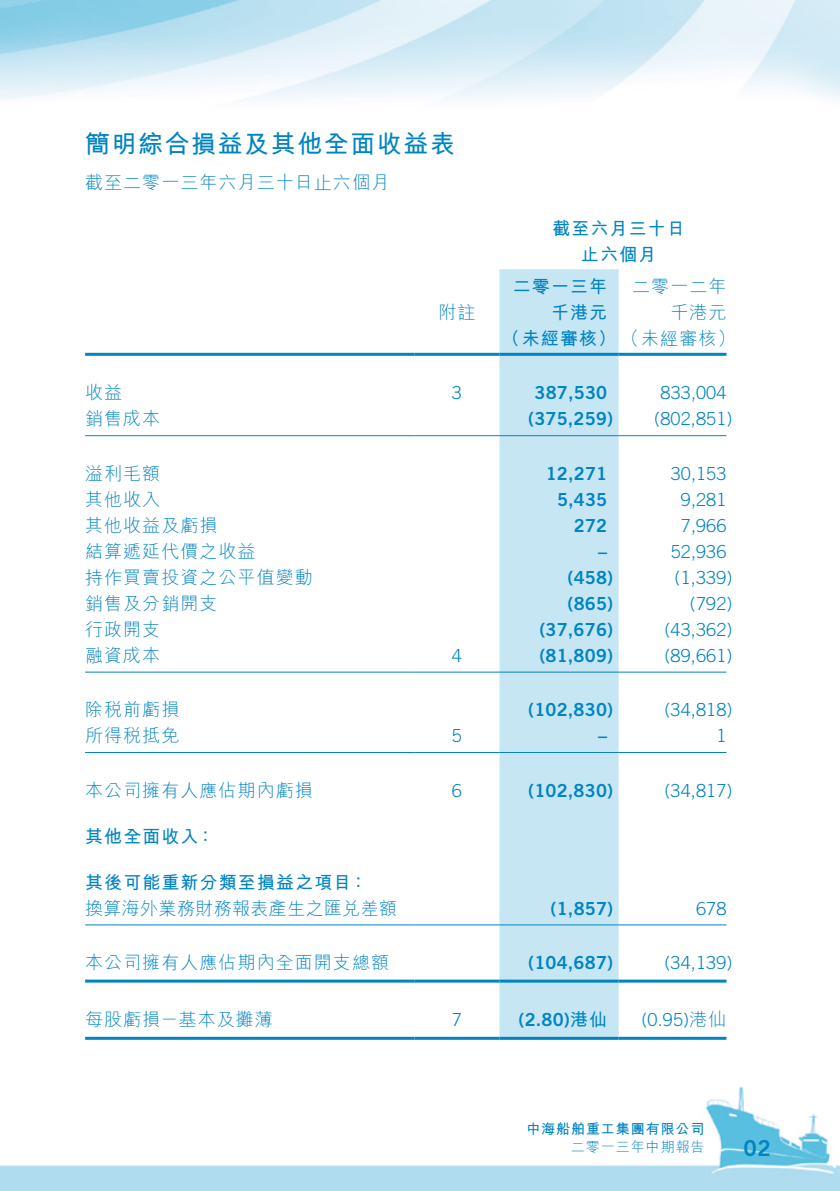
<style>
.page{position:relative;width:840px;height:1191px;background:#fff}
.page>*{position:absolute;margin:0;border:0;box-sizing:border-box;transform-origin:0 0}
.Heading_1{font:700 25px "M Hei HK";letter-spacing:.06em;color:#0084c2}
.t1{font:22px "Trade Gothic LT Std Bd 2";color:#0084c2}
.Body_Text{font:300 18px "M Hei HK";letter-spacing:.06em;color:#0084c2}
.Body_Text-2{font:300 18px "Trade Gothic LT Std";letter-spacing:.01em;color:#0084c2}
.Body_Text-3{font:18px "Trade Gothic LT Std Bd 2";letter-spacing:.01em;color:#0084c2}
.Body_Text-4{font:700 18px/26px "M Hei HK";letter-spacing:.06em;color:#0084c2;text-align:center}
.Body_Text-5{font:300 18px "M Hei HK";letter-spacing:.02em;color:#0084c2}
.Body_Text-6{font:700 14px "M Hei HK";letter-spacing:.065em;color:#0084c2}
.Body_Text-7{font:300 14px "M Hei HK";letter-spacing:.07em;color:#0084c2}
.s1{font-weight:300}
.s2{font-family:"M Hei HK";font-weight:700}
.s3{font-family:"M Hei HK"}
</style>
<div class="page">
<img style="left:1px;top:1086px;width:838px;height:105px">
<img style="left:0;top:1072px;width:1px;height:119px">
<img style="left:0;top:0;width:1px;height:115px">
<div style="left:499px;top:269px;width:119px;height:767px;background:#c7e6f3"></div>
<hr style="left:85px;top:353px;width:329px;height:3px;background:#0084c2">
<hr style="left:414px;top:353px;width:85px;height:3px;background:#0084c2">
<hr style="left:499px;top:353px;width:119px;height:3px;background:#0084c2">
<hr style="left:618px;top:353px;width:108px;height:3px;background:#0084c2">
<hr style="left:85px;top:435px;width:329px;height:1px;background:#0084c2">
<hr style="left:414px;top:435px;width:85px;height:1px;background:#0084c2">
<hr style="left:499px;top:435px;width:119px;height:1px;background:#0084c2">
<hr style="left:618px;top:435px;width:108px;height:1px;background:#0084c2">
<hr style="left:85px;top:671px;width:329px;height:1px;background:#0084c2">
<hr style="left:414px;top:671px;width:85px;height:1px;background:#0084c2">
<hr style="left:499px;top:671px;width:119px;height:1px;background:#0084c2">
<hr style="left:618px;top:671px;width:108px;height:1px;background:#0084c2">
<hr style="left:85px;top:752px;width:329px;height:1px;background:#0084c2">
<hr style="left:414px;top:752px;width:85px;height:1px;background:#0084c2">
<hr style="left:499px;top:752px;width:119px;height:1px;background:#0084c2">
<hr style="left:618px;top:752px;width:108px;height:1px;background:#0084c2">
<hr style="left:85px;top:924px;width:329px;height:1px;background:#0084c2">
<hr style="left:414px;top:924px;width:85px;height:1px;background:#0084c2">
<hr style="left:499px;top:924px;width:119px;height:1px;background:#0084c2">
<hr style="left:618px;top:924px;width:108px;height:1px;background:#0084c2">
<hr style="left:85px;top:979px;width:329px;height:3px;background:#0084c2">
<hr style="left:414px;top:979px;width:85px;height:3px;background:#0084c2">
<hr style="left:499px;top:979px;width:119px;height:3px;background:#0084c2">
<hr style="left:618px;top:979px;width:108px;height:3px;background:#0084c2">
<hr style="left:85px;top:1036px;width:329px;height:3px;background:#0084c2">
<hr style="left:414px;top:1036px;width:85px;height:3px;background:#0084c2">
<hr style="left:499px;top:1036px;width:119px;height:3px;background:#0084c2">
<hr style="left:618px;top:1036px;width:108px;height:3px;background:#0084c2">
<p class="Heading_1" style="left:85px;top:125px;width:371px">簡明綜合損益及其他全面收益表</p>
<p class="Body_Text" style="left:85px;top:173px;width:305px">截至二零一三年六月三十日止六個月</p>
<p class="Body_Text-4" style="left:552px;top:214px;width:134px">截至六月三十日止六個月</p>
<p class="Body_Text" style="left:632px;top:277px;width:96px">二零一二年</p>
<p class="Body_Text-4" style="left:512px;top:272px;width:96px">二零一三年</p>
<p class="Body_Text" style="left:438px;top:303px;width:39px">附註</p>
<p class="Body_Text-4" style="left:550px;top:298px;width:58px">千港元</p>
<p class="Body_Text" style="left:670px;top:303px;width:58px">千港元</p>
<p class="Body_Text" style="left:85px;top:383px;width:39px">收益</p>
<p class="Body_Text-2" style="left:451px;top:382px;width:12px">3</p>
<p class="Body_Text-4" style="left:501px;top:324px;width:235px">（未經審核）<span class="s1">（未經審核(</span></p>
<p class="Body_Text-2" style="left:660px;top:382px;width:67px">833,004</p>
<p class="Body_Text-3" style="left:534px;top:382px;width:74px">387,530</p>
<p class="Body_Text" style="left:85px;top:409px;width:77px">銷售成本</p>
<p class="Body_Text-3" style="left:528px;top:408px;width:86px">)375,259(</p>
<p class="Body_Text-2" style="left:654px;top:408px;width:80px">)802,851(</p>
<p class="Body_Text" style="left:85px;top:464px;width:77px">溢利毛額</p>
<p class="Body_Text-3" style="left:545px;top:462px;width:63px">12,271</p>
<p class="Body_Text-2" style="left:670px;top:463px;width:57px">30,153</p>
<p class="Body_Text" style="left:85px;top:490px;width:77px">其他收入</p>
<p class="Body_Text-3" style="left:556px;top:488px;width:52px">5,435</p>
<p class="Body_Text-2" style="left:680px;top:489px;width:47px">9,281</p>
<p class="Body_Text" style="left:85px;top:516px;width:134px">其他收益及虧損</p>
<p class="Body_Text-3" style="left:573px;top:514px;width:35px">272</p>
<p class="Body_Text-2" style="left:680px;top:515px;width:47px">7,966</p>
<p class="Body_Text" style="left:85px;top:542px;width:172px">結算遞延代價之收益</p>
<p class="Body_Text-3" style="left:598px;top:540px;width:10px">–</p>
<p class="Body_Text-2" style="left:670px;top:541px;width:57px">52,936</p>
<p class="Body_Text" style="left:85px;top:568px;width:229px">持作買賣投資之公平值變動</p>
<p class="Body_Text-3" style="left:567px;top:566px;width:47px">)458(</p>
<p class="Body_Text-2" style="left:674px;top:567px;width:59px">)1,339(</p>
<p class="Body_Text" style="left:85px;top:594px;width:134px">銷售及分銷開支</p>
<p class="Body_Text-3" style="left:567px;top:592px;width:47px">)865(</p>
<p class="Body_Text-2" style="left:689px;top:593px;width:44px">)792(</p>
<p class="Body_Text" style="left:85px;top:620px;width:77px">行政開支</p>
<p class="Body_Text-3" style="left:539px;top:618px;width:75px">)37,676(</p>
<p class="Body_Text-2" style="left:664px;top:619px;width:70px">)43,362(</p>
<p class="Body_Text" style="left:85px;top:646px;width:77px">融資成本</p>
<p class="Body_Text-2" style="left:451px;top:645px;width:12px">4</p>
<p class="Body_Text-3" style="left:539px;top:644px;width:75px">)81,809(</p>
<p class="Body_Text-2" style="left:664px;top:645px;width:70px">)89,661(</p>
<p class="Body_Text" style="left:85px;top:700px;width:96px">除稅前虧損</p>
<p class="Body_Text-3" style="left:528px;top:698px;width:86px">)102,830(</p>
<p class="Body_Text-2" style="left:664px;top:699px;width:70px">)34,818(</p>
<p class="Body_Text" style="left:85px;top:726px;width:96px">所得稅抵免</p>
<p class="Body_Text-2" style="left:451px;top:725px;width:12px">5</p>
<p class="Body_Text-3" style="left:598px;top:724px;width:10px">–</p>
<p class="Body_Text-2" style="left:716px;top:725px;width:12px">1</p>
<p class="Body_Text" style="left:85px;top:780px;width:229px">本公司擁有人應佔期內虧損</p>
<p class="Body_Text-4" style="left:85px;top:821px;width:131px">其他全面收入：</p>
<p class="Body_Text-4" style="left:85px;top:867px;width:283px">其後可能重新分類至損益之項目：</p>
<p class="Body_Text-2" style="left:451px;top:779px;width:12px">6</p>
<p class="Body_Text-3" style="left:528px;top:779px;width:86px">)102,830(</p>
<p class="Body_Text-2" style="left:664px;top:779px;width:70px">)34,817(</p>
<p class="Body_Text-5" style="left:85px;top:898px;width:313px">換算海外業務財務報表產生之匯兌差額</p>
<p class="Body_Text-3" style="left:550px;top:897px;width:64px">)1,857(</p>
<p class="Body_Text-2" style="left:695px;top:897px;width:32px">678</p>
<p class="Body_Text" style="left:85px;top:953px;width:305px">本公司擁有人應佔期內全面開支總額</p>
<p class="Body_Text-3" style="left:528px;top:951px;width:86px">)104,687(</p>
<p class="Body_Text-2" style="left:664px;top:952px;width:70px">)34,139(</p>
<p class="Body_Text" style="left:85px;top:1010px;width:189px">每股虧損－基本及攤薄</p>
<p class="Body_Text-2" style="left:451px;top:1009px;width:12px">7</p>
<p class="Body_Text-3" style="left:518px;top:1008px;width:90px">(2.80)<span class="s2">港仙</span></p>
<p class="Body_Text-2" style="left:641px;top:1009px;width:86px">(0.95)<span class="s3">港仙</span></p>
<p class="Body_Text-6" style="left:526px;top:1118px;width:180px">中海船舶重工集團有限公司</p>
<p class="Body_Text-7" style="left:570px;top:1139px;width:135px">二零一三年中期報告</p>
<p class="t1" style="left:743px;top:1134px;width:29px">02</p>
</div>
